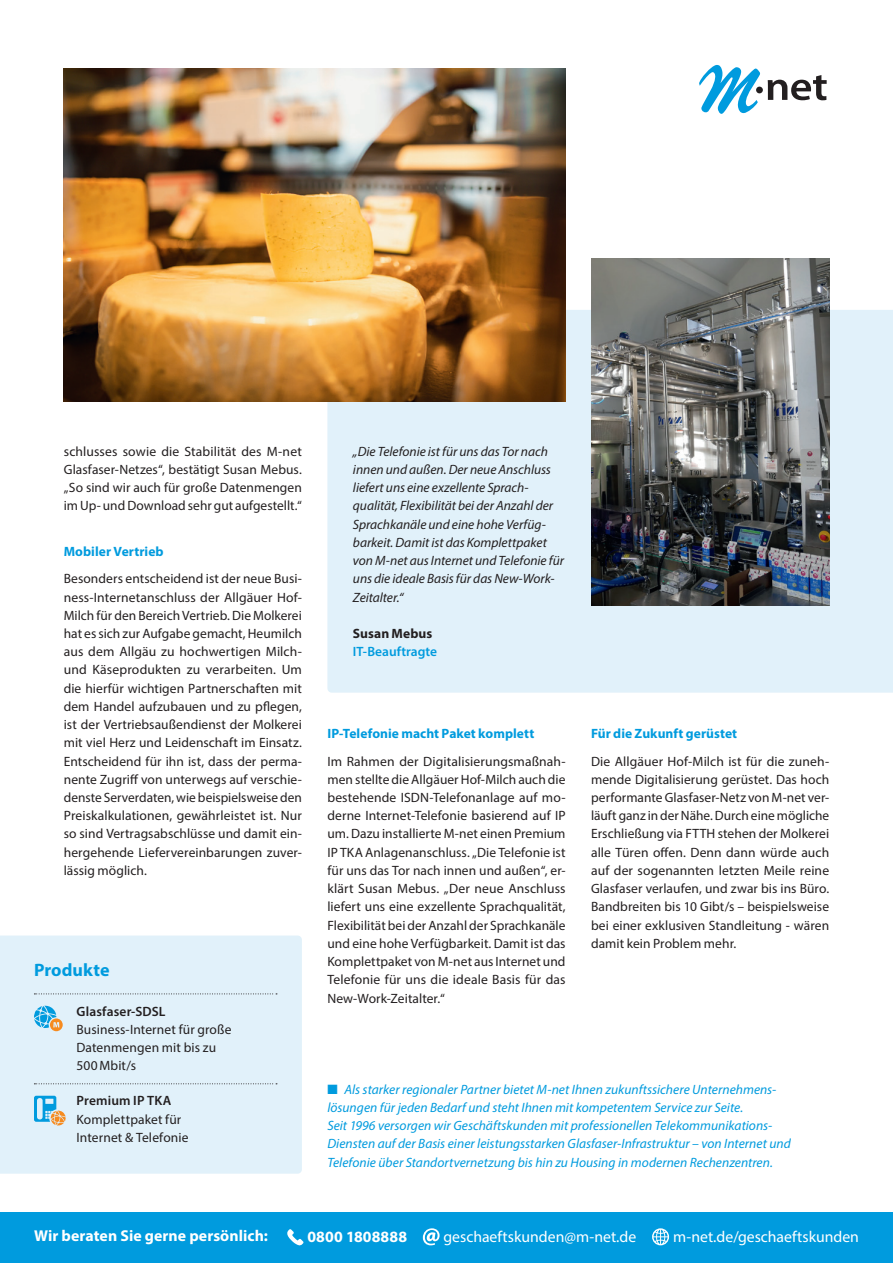
<style>
.page{position:relative;width:893px;height:1263px;background:#fff}
.page>*{position:absolute;margin:0;border:0;box-sizing:border-box;transform-origin:0 0}
.t1{font:700 18px "Myriad Pro";letter-spacing:.005em;color:#009bde}
.t2{font:15.75px "Myriad Pro";color:#fff}
.t3{font:700 15.75px "Myriad Pro";letter-spacing:.005em;color:#fff}
.t4{font:13.5px/18.3px "Myriad Pro";letter-spacing:.005em;color:#231f20;text-align:justify}
.t5{font:italic 13.5px/18.3px "Myriad Pro";letter-spacing:.005em;color:#009bde}
.t6{font:italic 13.5px/18.3px "Myriad Pro";color:#231f20}
.t7{font:700 13.5px "Myriad Pro";letter-spacing:.005em;color:#009bde}
.t8{font:600 13.5px "Myriad Pro";letter-spacing:.01em;color:#231f20}
.t9{font:600 13.5px "Myriad Pro";color:#009bde}
.t10{font:700 13.5px "Myriad Pro";letter-spacing:.005em;color:#231f20}
</style>
<div class="page">
<div style="left:327px;top:310px;width:566px;height:383px;background:#e1f1fa"></div>
<img style="left:64px;top:68px;width:502px;height:333px">
<img style="left:591px;top:259px;width:238px;height:346px">
<div style="left:0;top:935px;width:302px;height:239px;background:#e1f1fa"></div>
<svg style="left:34px;top:993px;width:243px;height:1px"></svg>
<svg style="left:34px;top:1083px;width:243px;height:1px"></svg>
<svg style="left:34px;top:1005px;width:29px;height:26px"></svg>
<svg style="left:34px;top:1096px;width:32px;height:29px"></svg>
<svg style="left:768px;top:75px;width:59px;height:25px"></svg>
<div style="left:756px;top:87px;width:7px;height:6px;background:#231f20;border-radius:50%"></div>
<svg style="left:699px;top:65px;width:61px;height:49px"></svg>
<div style="left:0;top:1212px;width:893px;height:51px;background:#009bde"></div>
<svg style="left:287px;top:1229px;width:17px;height:16px"></svg>
<svg style="left:423px;top:1228px;width:17px;height:17px"></svg>
<svg style="left:652px;top:1228px;width:17px;height:17px"></svg>
<p class="t4" style="left:64px;top:442px;width:240px">schlusses sowie die Stabilität des M-net Glasfaser-Netzes“, bestätigt Susan Mebus. „So sind wir auch für große Datenmengen im Up- und Download sehr gut aufgestellt.“</p>
<p class="t7" style="left:64px;top:543px;width:101px">Mobiler Vertrieb</p>
<p class="t4" style="left:64px;top:569px;width:240px">Besonders entscheidend ist der neue Busi&shy;ness-Internetanschluss der Allgäuer Hof-Milch für den Bereich Vertrieb. Die Molkerei hat es sich zur Aufgabe gemacht, Heumilch aus dem Allgäu zu hochwertigen Milch&shy;und Käseprodukten zu verarbeiten. Um die hierfür wichtigen Partnerschaften mit dem Handel aufzubauen und zu pflegen, ist der Vertriebsaußendienst der Molkerei mit viel Herz und Leidenschaft im Einsatz.<br>Entscheidend für ihn ist, dass der perma&shy;nente Zugriff von unterwegs auf verschie&shy;denste Serverdaten, wie beispielsweise den Preiskalkulationen, gewährleistet ist. Nur so sind Vertragsabschlüsse und damit ein&shy;hergehende Liefervereinbarungen zuver&shy;lässig möglich.</p>
<h1 class="t1" style="left:34px;top:958px;width:77px">Produkte</h1>
<p class="t8" style="left:77px;top:1002px;width:91px">Glasfaser-SDSL</p>
<p class="t4" style="left:77px;top:1020px;width:157px;text-align:left">Business-Internet für große<br>Datenmengen mit bis zu<br>500 Mbit/s</p>
<p class="t8" style="left:77px;top:1092px;width:96px">Premium IP TKA</p>
<p class="t4" style="left:77px;top:1110px;width:114px">Komplettpaket für<br>Internet &amp; Telefonie</p>
<p class="t6" style="left:353px;top:442px;width:213px">„Die Telefonie ist für uns das Tor nach innen und außen. Der neue Anschluss liefert uns eine exzellente Sprach&shy;qualität, Flexibilität bei der Anzahl der Sprachkanäle und eine hohe Verfüg&shy;barkeit. Damit ist das Komplettpaket von M-net aus Internet und Telefonie für uns die ideale Basis für das New-Work-Zeitalter.“</p>
<p class="t10" style="left:353px;top:625px;width:81px">Susan Mebus</p>
<p class="t9" style="left:353px;top:643px;width:86px">IT-Beauftragte</p>
<p class="t7" style="left:327px;top:725px;width:208px">IP-Telefonie macht Paket komplett</p>
<p class="t4" style="left:327px;top:752px;width:240px">Im Rahmen der Digitalisierungsmaßnah&shy;men stellte die Allgäuer Hof-Milch auch die bestehende ISDN-Telefonanlage auf mo&shy;derne Internet-Telefonie basierend auf IP um. Dazu installierte M-net einen Premium IP TKA Anlagenanschluss. „Die Telefonie ist für uns das Tor nach innen und außen“, er&shy;klärt Susan Mebus. „Der neue Anschluss liefert uns eine exzellente Sprachqualität, Flexibilität bei der Anzahl der Sprachkanäle und eine hohe Verfügbarkeit. Damit ist das Komplettpaket von M-net aus Internet und Telefonie für uns die ideale Basis für das New-Work-Zeitalter.“</p>
<p class="t7" style="left:591px;top:725px;width:148px">Für die Zukunft gerüstet</p>
<p class="t4" style="left:591px;top:752px;width:240px">Die Allgäuer Hof-Milch ist für die zuneh&shy;mende Digitalisierung gerüstet. Das hoch performante Glasfaser-Netz von M-net ver&shy;läuft ganz in der Nähe. Durch eine mögliche Erschließung via FTTH stehen der Molkerei alle Türen offen. Denn dann würde auch auf der sogenannten letzten Meile reine Glasfaser verlaufen, und zwar bis ins Büro.<br>Bandbreiten bis 10 Gibt/s – beispielsweise bei einer exklusiven Standleitung - wären damit kein Problem mehr.</p>
<p class="t5" style="left:327px;top:1080px;width:465px">■ Als starker regionaler Partner bietet M-net Ihnen zukunftssichere Unternehmens&shy;lösungen für jeden Bedarf und steht Ihnen mit kompetentem Service zur Seite.<br>Seit 1996 versorgen wir Geschäftskunden mit professionellen Telekommunikations-Diensten auf der Basis einer leistungsstarken Glasfaser-Infrastruktur – von Internet und Telefonie über Standortvernetzung bis hin zu Housing in modernen Rechenzentren.</p>
<p class="t3" style="left:34px;top:1226px;width:235px">Wir beraten Sie gerne persönlich:</p>
<p class="t3" style="left:307px;top:1226px;width:101px">0800 1808888</p>
<p class="t2" style="left:443px;top:1226px;width:194px">geschaeftskunden@m-net.de</p>
<p class="t2" style="left:673px;top:1226px;width:187px">m-net.de/geschaeftskunden</p>
</div>
